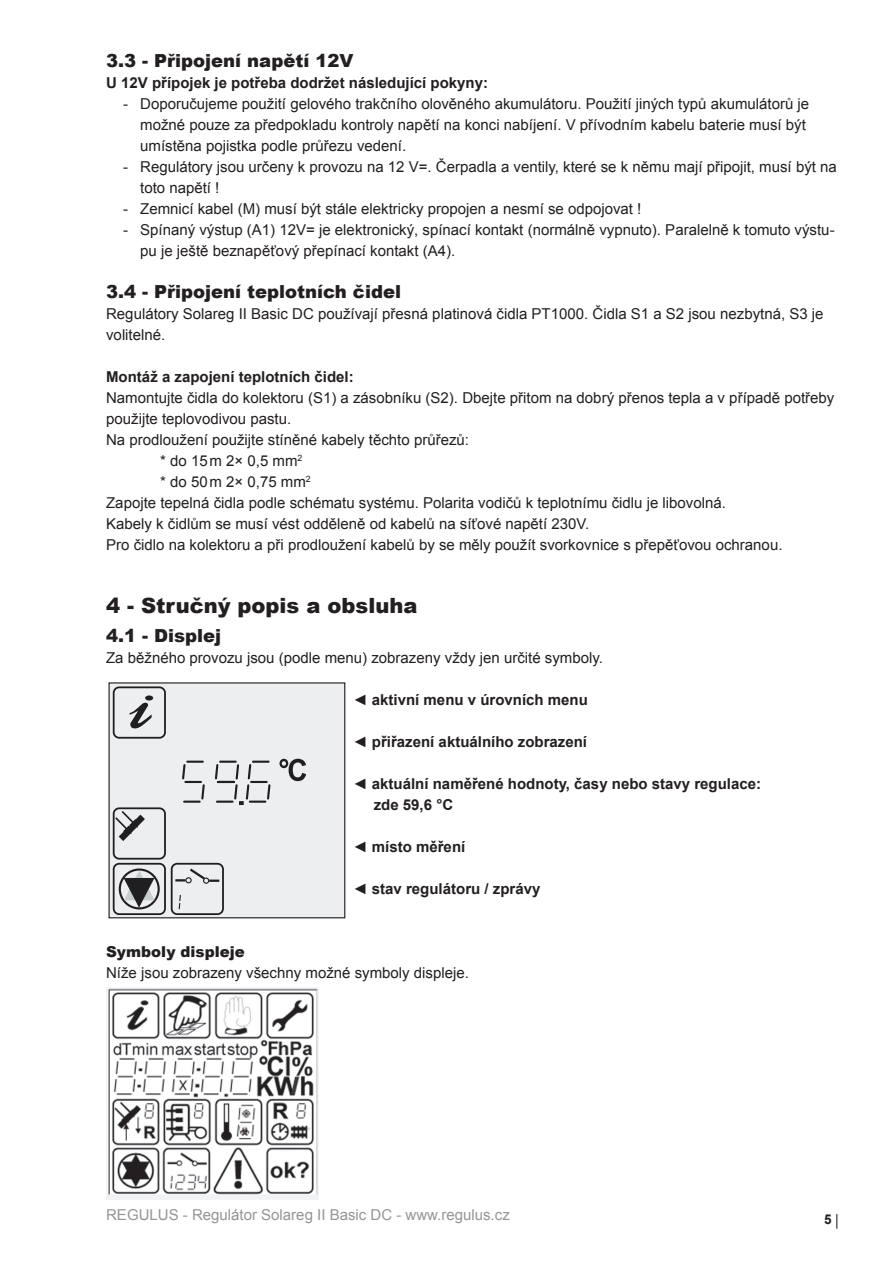
<style>
.page{position:relative;width:893px;height:1263px;background:#fff}
.page>*{position:absolute;margin:0;border:0;box-sizing:border-box;transform-origin:0 0}
.t1{font:900 21px "Arial";color:#231f20}
.t2{font:900 18px "Arial";color:#231f20}
.t3{font:15px/21px "Arial";color:#231f20}
.t4{font:700 15px/21px "Arial";color:#231f20}
.t5{font:15px "Arial";color:#939598}
.t6{font:900 15px "Arial";color:#231f20}
.t7{font:700 13.5px "Arial";color:#231f20}
</style>
<div class="page">
<div style="left:109px;top:683px;width:236px;height:235px;background:#edeeef"></div>
<div style="left:108px;top:682px;width:237px;height:236px;border:1px solid #1f1e20"></div>
<svg style="left:279px;top:759px;width:27px;height:22px"></svg>
<div style="left:171px;top:863px;width:53px;height:52px;border:2px solid #1f1e20;border-radius:6px"></div>
<svg style="left:175px;top:868px;width:44px;height:16px"></svg>
<div style="left:113px;top:863px;width:53px;height:52px;border:2px solid #1f1e20;border-radius:6px"></div>
<div style="left:119px;top:868px;width:41px;height:41px;border:2px solid #1f1e20;border-radius:50%"></div>
<svg style="left:124px;top:871px;width:30px;height:36px"></svg>
<div style="left:113px;top:807px;width:53px;height:53px;border:2px solid #1f1e20;border-radius:6px"></div>
<svg style="left:112px;top:808px;width:40px;height:40px"></svg>
<div style="left:145px;top:695px;width:8px;height:6px;background:#1f1e20;border-radius:50%"></div>
<svg style="left:129px;top:703px;width:23px;height:26px"></svg>
<div style="left:113px;top:686px;width:53px;height:53px;border:2px solid #1f1e20;border-radius:6px"></div>
<svg style="left:182px;top:760px;width:89px;height:45px"></svg>
<svg style="left:178px;top:894px;width:3px;height:16px"></svg>
<img style="left:106px;top:987px;width:213px;height:213px">
<p class="t2" style="left:106px;top:47px;width:249px">3.3 - Připojení napětí 12V</p>
<p class="t4" style="left:106px;top:72px;width:383px">U 12V přípojek je potřeba dodržet následující pokyny:</p>
<p class="t3" style="left:140px;top:93px;width:670px;text-indent:-17px">- Doporučujeme použití gelového trakčního olověného akumulátoru. Použití jiných typů akumulátorů je možné pouze za předpokladu kontroly napětí na konci nabíjení. V přívodním kabelu baterie musí být umístěna pojistka podle průřezu vedení.</p>
<p class="t3" style="left:140px;top:156px;width:698px;text-indent:-17px">- Regulátory jsou určeny k provozu na 12 V=. Čerpadla a ventily, které se k němu mají připojit, musí být na toto napětí !</p>
<p class="t3" style="left:123px;top:198px;width:520px">- Zemnicí kabel (M) musí být stále elektricky propojen a nesmí se odpojovat !</p>
<p class="t3" style="left:140px;top:219px;width:696px;text-indent:-17px">- Spínaný výstup (A1) 12V= je elektronický, spínací kontakt (normálně vypnuto). Paralelně k tomuto výstu&shy;pu je ještě beznapěťový přepínací kontakt (A4).</p>
<p class="t2" style="left:106px;top:278px;width:296px">3.4 - Připojení teplotních čidel</p>
<p class="t3" style="left:106px;top:303px;width:719px">Regulátory Solareg II Basic DC používají přesná platinová čidla PT1000. Čidla S1 a S2 jsou nezbytná, S3 je volitelné.</p>
<p class="t4" style="left:106px;top:366px;width:249px">Montáž a zapojení teplotních čidel:</p>
<p class="t3" style="left:106px;top:387px;width:729px">Namontujte čidla do kolektoru (S1) a zásobníku (S2). Dbejte přitom na dobrý přenos tepla a v případě potřeby</p>
<p class="t3" style="left:106px;top:408px;width:187px">použijte teplovodivou pastu.</p>
<p class="t3" style="left:106px;top:429px;width:364px">Na prodloužení použijte stíněné kabely těchto průřezů:</p>
<p class="t3" style="left:160px;top:450px;width:144px">* do 15 m 2× 0,5 mm<sup>2</sup></p>
<p class="t3" style="left:160px;top:471px;width:152px">* do 50 m 2× 0,75 mm<sup>2</sup></p>
<p class="t3" style="left:106px;top:492px;width:621px">Zapojte tepelná čidla podle schématu systému. Polarita vodičů k teplotnímu čidlu je libovolná.</p>
<p class="t3" style="left:106px;top:513px;width:484px">Kabely k čidlům se musí vést odděleně od kabelů na síťové napětí 230V.</p>
<p class="t3" style="left:106px;top:534px;width:677px">Pro čidlo na kolektoru a při prodloužení kabelů by se měly použít svorkovnice s přepěťovou ochranou.</p>
<h1 class="t1" style="left:106px;top:590px;width:313px">4 - Stručný popis a obsluha</h1>
<p class="t2" style="left:106px;top:623px;width:116px">4.1 - Displej</p>
<p class="t3" style="left:106px;top:648px;width:498px">Za běžného provozu jsou (podle menu) zobrazeny vždy jen určité symboly.</p>
<p class="t4" style="left:353px;top:690px;width:236px">◄ aktivní menu v úrovních menu</p>
<p class="t4" style="left:353px;top:732px;width:236px">◄ přiřazení aktuálního zobrazení</p>
<p class="t4" style="left:374px;top:774px;width:389px;text-indent:-21px">◄ aktuální naměřené hodnoty, časy nebo stavy regulace: zde 59,6 °C</p>
<p class="t4" style="left:353px;top:837px;width:114px">◄ místo měření</p>
<p class="t4" style="left:353px;top:879px;width:189px">◄ stav regulátoru / zprávy</p>
<p class="t6" style="left:106px;top:941px;width:140px">Symboly displeje</p>
<p class="t3" style="left:106px;top:963px;width:364px">Níže jsou zobrazeny všechny možné symboly displeje.</p>
<p class="t5" style="left:106px;top:1206px;width:405px">REGULUS - Regulátor Solareg II Basic DC - www.regulus.cz</p>
<p class="t7" style="left:824px;top:1212px;width:19px">5 <sub>│</sub></p>
</div>
